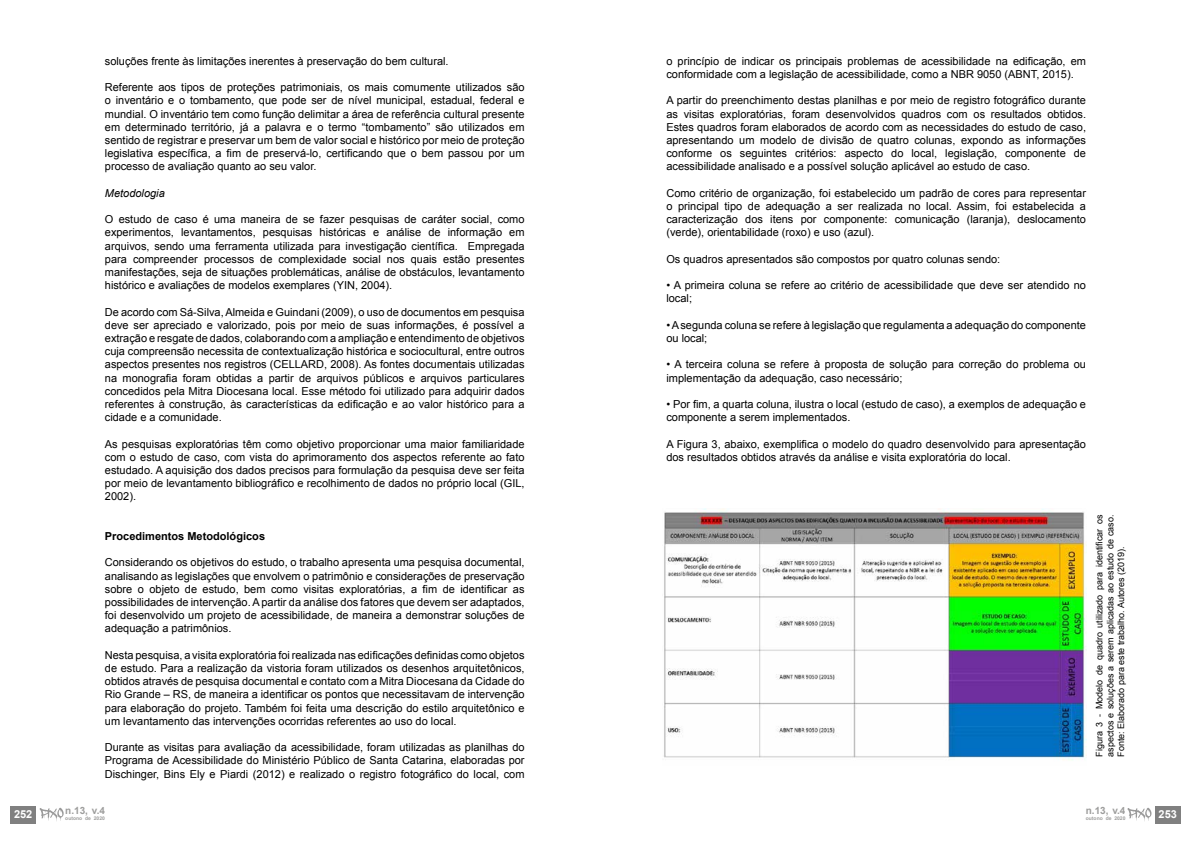
<style>
.page{position:relative;width:1191px;height:842px;background:#fff}
.page>*{position:absolute;margin:0;border:0;box-sizing:border-box;transform-origin:0 0}
.t1{font:11px/13.2px "Arial";color:#000;text-align:justify}
.t2{font:700 11px "Arial";color:#000}
.t3{font:italic 11px "Arial";color:#000}
.t4{font:700 11px "Arial";color:#fff}
.t5{font:700 10px "Arial";color:#9d9d9c}
.t6{font:9px/10.8px "Arial";color:#000;text-align:justify}
.t7{font:700 5px "Arial";color:#9d9d9c}
</style>
<div class="page">
<img style="left:664px;top:508px;width:422px;height:252px">
<div style="left:1155px;top:806px;width:25px;height:17px;background:#808080"></div>
<svg style="left:1127px;top:808px;width:24px;height:13px"></svg>
<div style="left:11px;top:806px;width:25px;height:17px;background:#808080"></div>
<svg style="left:40px;top:808px;width:24px;height:13px"></svg>
<p class="t4" style="left:14px;top:807px;width:20px">252</p>
<p class="t1" style="left:105px;top:54px;width:345px">soluções frente às limitações inerentes à preservação do bem cultural.</p>
<p class="t1" style="left:105px;top:81px;width:421px">Referente aos tipos de proteções patrimoniais, os mais comumente utilizados são o inventário e o tombamento, que pode ser de nível municipal, estadual, federal e mundial. O inventário tem como função delimitar a área de referência cultural presente em determinado território, já a palavra e o termo “tombamento” são utilizados em sentido de registrar e preservar um bem de valor social e histórico por meio de proteção legislativa específica, a fim de preservá-lo, certificando que o bem passou por um processo de avaliação quanto ao seu valor.</p>
<p class="t3" style="left:105px;top:186px;width:61px">Metodologia</p>
<p class="t1" style="left:105px;top:213px;width:421px">O estudo de caso é uma maneira de se fazer pesquisas de caráter social, como experimentos, levantamentos, pesquisas históricas e análise de informação em arquivos, sendo uma ferramenta utilizada para investigação científica. Empregada para compreender processos de complexidade social nos quais estão presentes manifestações, seja de situações problemáticas, análise de obstáculos, levantamento histórico e avaliações de modelos exemplares (YIN, 2004).</p>
<p class="t1" style="left:105px;top:305px;width:421px">De acordo com Sá-Silva, Almeida e Guindani (2009), o uso de documentos em pesquisa deve ser apreciado e valorizado, pois por meio de suas informações, é possível a extração e resgate de dados, colaborando com a ampliação e entendimento de objetivos cuja compreensão necessita de contextualização histórica e sociocultural, entre outros aspectos presentes nos registros (CELLARD, 2008). As fontes documentais utilizadas na monografia foram obtidas a partir de arquivos públicos e arquivos particulares concedidos pela Mitra Diocesana local. Esse método foi utilizado para adquirir dados referentes à construção, às características da edificação e ao valor histórico para a cidade e a comunidade.</p>
<p class="t1" style="left:105px;top:437px;width:421px">As pesquisas exploratórias têm como objetivo proporcionar uma maior familiaridade com o estudo de caso, com vista do aprimoramento dos aspectos referente ao fato estudado. A aquisição dos dados precisos para formulação da pesquisa deve ser feita por meio de levantamento bibliográfico e recolhimento de dados no próprio local (GIL, 2002).</p>
<p class="t2" style="left:105px;top:529px;width:162px">Procedimentos Metodológicos</p>
<p class="t1" style="left:105px;top:556px;width:421px">Considerando os objetivos do estudo, o trabalho apresenta uma pesquisa documental, analisando as legislações que envolvem o patrimônio e considerações de preservação sobre o objeto de estudo, bem como visitas exploratórias, a fim de identificar as possibilidades de intervenção. A partir da análise dos fatores que devem ser adaptados, foi desenvolvido um projeto de acessibilidade, de maneira a demonstrar soluções de adequação a patrimônios.</p>
<p class="t1" style="left:105px;top:648px;width:421px">Nesta pesquisa, a visita exploratória foi realizada nas edificações definidas como objetos de estudo. Para a realização da vistoria foram utilizados os desenhos arquitetônicos, obtidos através de pesquisa documental e contato com a Mitra Diocesana da Cidade do Rio Grande – RS, de maneira a identificar os pontos que necessitavam de intervenção para elaboração do projeto. Também foi feita uma descrição do estilo arquitetônico e um levantamento das intervenções ocorridas referentes ao uso do local.</p>
<p class="t1" style="left:105px;top:741px;width:421px">Durante as visitas para avaliação da acessibilidade, foram utilizadas as planilhas do Programa de Acessibilidade do Ministério Público de Santa Catarina, elaboradas por Dischinger, Bins Ely e Piardi (2012) e realizado o registro fotográfico do local, com</p>
<p class="t5" style="left:65px;top:804px;width:41px">n.13, v.4</p>
<p class="t7" style="left:65px;top:815px;width:41px">outono de 2020</p>
<p class="t1" style="left:666px;top:54px;width:421px">o princípio de indicar os principais problemas de acessibilidade na edificação, em conformidade com a legislação de acessibilidade, como a NBR 9050 (ABNT, 2015).</p>
<p class="t1" style="left:666px;top:94px;width:421px">A partir do preenchimento destas planilhas e por meio de registro fotográfico durante as visitas exploratórias, foram desenvolvidos quadros com os resultados obtidos.<br>Estes quadros foram elaborados de acordo com as necessidades do estudo de caso, apresentando um modelo de divisão de quatro colunas, expondo as informações conforme os seguintes critérios: aspecto do local, legislação, componente de acessibilidade analisado e a possível solução aplicável ao estudo de caso.</p>
<p class="t1" style="left:666px;top:186px;width:421px">Como critério de organização, foi estabelecido um padrão de cores para representar o principal tipo de adequação a ser realizada no local. Assim, foi estabelecida a caracterização dos itens por componente: comunicação (laranja), deslocamento (verde), orientabilidade (roxo) e uso (azul).</p>
<p class="t1" style="left:666px;top:252px;width:335px">Os quadros apresentados são compostos por quatro colunas sendo:</p>
<p class="t1" style="left:666px;top:279px;width:421px">• A primeira coluna se refere ao critério de acessibilidade que deve ser atendido no local;</p>
<p class="t1" style="left:666px;top:318px;width:421px">• A segunda coluna se refere à legislação que regulamenta a adequação do componente ou local;</p>
<p class="t1" style="left:666px;top:358px;width:421px">• A terceira coluna se refere à proposta de solução para correção do problema ou implementação da adequação, caso necessário;</p>
<p class="t1" style="left:666px;top:398px;width:421px">• Por fim, a quarta coluna, ilustra o local (estudo de caso), a exemplos de adequação e componente a serem implementados.</p>
<p class="t1" style="left:666px;top:437px;width:421px">A Figura 3, abaixo, exemplifica o modelo do quadro desenvolvido para apresentação dos resultados obtidos através da análise e visita exploratória do local.</p>
<p class="t6" style="left:1094px;top:757px;width:244px;rotate:-90deg">Figura 3 - Modelo de quadro utilizado para identificar os aspectos e soluções a serem aplicadas ao estudo de caso.<br>Fonte: Elaborado para este trabalho. Autores (2019).</p>
<p class="t5" style="left:1085px;top:804px;width:41px">n.13, v.4</p>
<p class="t7" style="left:1085px;top:815px;width:41px">outono de 2020</p>
<p class="t4" style="left:1158px;top:807px;width:20px">253</p>
</div>
